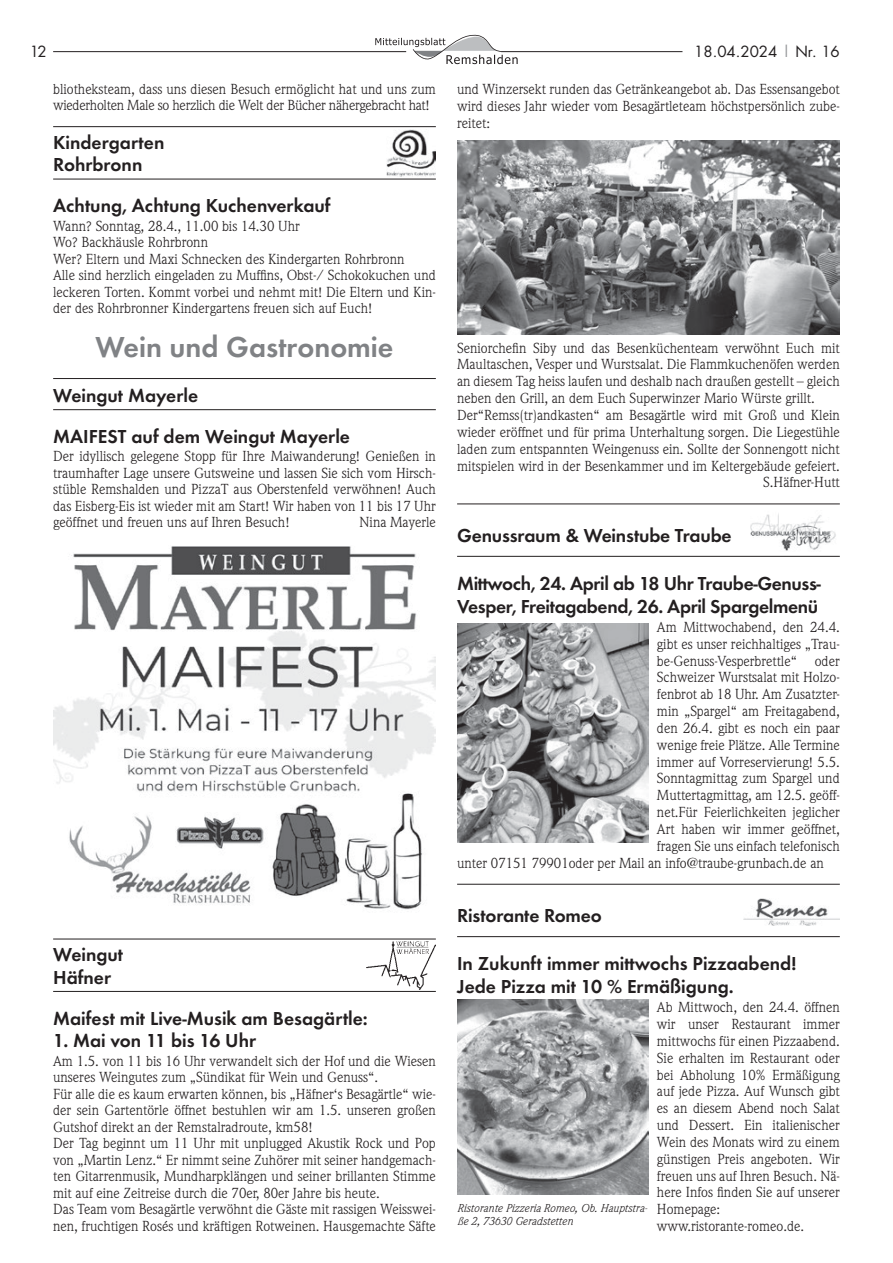
<style>
.page{position:relative;width:893px;height:1263px;background:#fff}
.page>*{position:absolute;margin:0;border:0;box-sizing:border-box;transform-origin:0 0}
.t1{font:600 30px "Futura T";color:#808285}
.t2{font:600 19.5px/22.5px "Futura T";color:#231f20}
.t3{font:600 19.5px/22.8px "Futura T";letter-spacing:-.02em;color:#231f20}
.t4{font:15px "Futura";color:#231f20}
.t5{font:14.25px/16.5px "Weidemann";color:#231f20}
.t6{font:14.25px/16.5px "Weidemann";letter-spacing:-.02em;color:#231f20}
.t7{font:italic 11.25px/12.8px "Weidemann";color:#231f20}
.s1{color:#949698}
</style>
<div class="page">
<hr style="left:53px;top:51px;width:353px;height:1px;background:#231f20">
<hr style="left:501px;top:51px;width:181px;height:1px;background:#231f20">
<svg style="left:375px;top:34px;width:143px;height:30px"></svg>
<hr style="left:53px;top:179px;width:383px;height:1px;background:#231f20">
<hr style="left:53px;top:126px;width:383px;height:1px;background:#231f20">
<img style="left:386px;top:130px;width:50px;height:46px">
<hr style="left:53px;top:409px;width:383px;height:1px;background:#231f20">
<hr style="left:53px;top:378px;width:383px;height:1px;background:#231f20">
<img style="left:53px;top:546px;width:383px;height:364px">
<hr style="left:53px;top:991px;width:383px;height:1px;background:#231f20">
<hr style="left:53px;top:939px;width:383px;height:1px;background:#231f20">
<img style="left:366px;top:942px;width:70px;height:47px">
<img style="left:457px;top:141px;width:383px;height:193px">
<img style="left:750px;top:513px;width:86px;height:38px">
<hr style="left:457px;top:556px;width:383px;height:1px;background:#231f20">
<hr style="left:457px;top:503px;width:383px;height:1px;background:#231f20">
<hr style="left:457px;top:936px;width:383px;height:1px;background:#231f20">
<hr style="left:457px;top:884px;width:383px;height:1px;background:#231f20">
<img style="left:743px;top:898px;width:97px;height:27px">
<img style="left:457px;top:624px;width:191px;height:219px">
<img style="left:457px;top:999px;width:191px;height:195px">
<p class="t4" style="left:30px;top:41px;width:19px">12</p>
<p class="t4" style="left:694px;top:41px;width:147px">18.04.2024 <span class="s1">|</span> Nr. 16</p>
<p class="t6" style="left:53px;top:81px;width:384px">bliotheksteam, dass uns diesen Besuch ermöglicht hat und uns zum wiederholten Male so herzlich die Welt der Bücher nähergebracht hat!</p>
<h2 class="t2" style="left:53px;top:131px;width:113px">Kindergarten<br>Rohrbronn</h2>
<h2 class="t2" style="left:53px;top:194px;width:279px">Achtung, Achtung Kuchenverkauf</h2>
<p class="t5" style="left:53px;top:218px;width:384px">Wann? Sonntag, 28.4., 11.00 bis 14.30 Uhr<br>Wo? Backhäusle Rohrbronn<br>Wer? Eltern und Maxi Schnecken des Kindergarten Rohrbronn<br>Alle sind herzlich eingeladen zu Muffins, Obst-/ Schokokuchen und leckeren Torten. Kommt vorbei und nehmt mit! Die Eltern und Kin&shy;der des Rohrbronner Kindergartens freuen sich auf Euch!</p>
<h1 class="t1" style="left:95px;top:329px;width:299px">Wein und Gastronomie</h1>
<h2 class="t2" style="left:53px;top:374px;width:298px;line-height:41.1px">Weingut Mayerle<br>MAIFEST auf dem Weingut Mayerle</h2>
<p class="t5" style="left:53px;top:448px;width:384px;text-align:justify">Der idyllisch gelegene Stopp für Ihre Maiwanderung! Genießen in traumhafter Lage unsere Gutsweine und lassen Sie sich vom Hirsch&shy;stüble Remshalden und PizzaT aus Oberstenfeld verwöhnen! Auch das Eisberg-Eis ist wieder mit am Start! Wir haben von 11 bis 17 Uhr geöffnet und freuen uns auf Ihren Besuch!</p>
<p class="t5" style="left:457px;top:80px;width:384px;text-align:justify">und Winzersekt runden das Getränkeangebot ab. Das Essensangebot wird dieses Jahr wieder vom Besagärtleteam höchstpersönlich zube&shy;reitet:</p>
<p class="t5" style="left:457px;top:339px;width:384px">Seniorchefin Siby und das Besenküchenteam verwöhnt Euch mit</p>
<p class="t5" style="left:457px;top:356px;width:384px">Maultaschen, Vesper und Wurstsalat. Die Flammkuchenöfen werden</p>
<p class="t5" style="left:457px;top:373px;width:384px">an diesem Tag heiss laufen und deshalb nach draußen gestellt – gleich</p>
<p class="t5" style="left:457px;top:390px;width:359px">neben den Grill, an dem Euch Superwinzer Mario Würste grillt.</p>
<p class="t5" style="left:457px;top:407px;width:384px">Der“Remss(tr)andkasten“ am Besagärtle wird mit Groß und Klein</p>
<p class="t5" style="left:457px;top:424px;width:384px">wieder eröffnet und für prima Unterhaltung sorgen. Die Liegestühle</p>
<p class="t5" style="left:457px;top:440px;width:384px">laden zum entspannten Weingenuss ein. Sollte der Sonnengott nicht</p>
<p class="t5" style="left:457px;top:457px;width:384px">mitspielen wird in der Besenkammer und im Keltergebäude gefeiert.</p>
<p class="t5" style="left:763px;top:474px;width:78px">S.Häfner-Hutt</p>
<h2 class="t2" style="left:457px;top:524px;width:276px">Genussraum &amp; Weinstube Traube</h2>
<h2 class="t3" style="left:457px;top:572px;width:365px">Mittwoch, 24. April ab 18 Uhr Traube-Genuss-<br>Vesper, Freitagabend, 26. April Spargelmenü</h2>
<p class="t5" style="left:657px;top:619px;width:184px">Am Mittwochabend, den 24.4.</p>
<p class="t5" style="left:657px;top:635px;width:184px">gibt es unser reichhaltiges „Trau-</p>
<p class="t5" style="left:657px;top:652px;width:184px">be-Genuss-Vesperbrettle“ oder</p>
<p class="t5" style="left:657px;top:669px;width:184px">Schweizer Wurstsalat mit Holzo-</p>
<p class="t5" style="left:657px;top:686px;width:184px">fenbrot ab 18 Uhr. Am Zusatzter-</p>
<p class="t5" style="left:657px;top:703px;width:184px">min „Spargel“ am Freitagabend,</p>
<p class="t5" style="left:657px;top:720px;width:184px">den 26.4. gibt es noch ein paar</p>
<p class="t5" style="left:657px;top:736px;width:184px">wenige freie Plätze. Alle Termine</p>
<p class="t5" style="left:657px;top:753px;width:184px">immer auf Vorreservierung! 5.5.</p>
<p class="t5" style="left:657px;top:770px;width:184px">Sonntagmittag zum Spargel und</p>
<p class="t5" style="left:657px;top:787px;width:184px">Muttertagmittag, am 12.5. geöff-</p>
<p class="t5" style="left:657px;top:804px;width:184px">net.Für Feierlichkeiten jeglicher</p>
<p class="t5" style="left:657px;top:821px;width:184px">Art haben wir immer geöffnet,</p>
<p class="t5" style="left:657px;top:838px;width:184px">fragen Sie uns einfach telefonisch</p>
<p class="t5" style="left:457px;top:854px;width:368px">unter 07151 79901oder per Mail an info@traube-grunbach.de an</p>
<h2 class="t2" style="left:457px;top:904px;width:146px">Ristorante Romeo</h2>
<h2 class="t2" style="left:457px;top:952px;width:341px">In Zukunft immer mittwochs Pizzaabend!<br>Jede Pizza mit 10 % Ermäßigung.</h2>
<p class="t5" style="left:657px;top:999px;width:184px">Ab Mittwoch, den 24.4. öffnen wir unser Restaurant immer mittwochs für einen Pizzaabend.<br>Sie erhalten im Restaurant oder bei Abholung 10% Ermäßigung auf jede Pizza. Auf Wunsch gibt es an diesem Abend noch Salat und Dessert. Ein italienischer<br>Wein des Monats wird zu einem günstigen Preis angeboten. Wir freuen uns auf Ihren Besuch. Nä&shy;here Infos finden Sie auf unserer<br>Homepage: www.ristorante-romeo.de.</p>
<p class="t5" style="left:360px;top:514px;width:78px">Nina Mayerle</p>
<h2 class="t2" style="left:53px;top:943px;width:72px">Weingut<br>Häfner</h2>
<h2 class="t2" style="left:53px;top:1007px;width:316px">Maifest mit Live-Musik am Besagärtle:</h2>
<h2 class="t2" style="left:53px;top:1029px;width:204px">1. Mai von 11 bis 16 Uhr</h2>
<p class="t5" style="left:53px;top:1052px;width:384px">Am 1.5. von 11 bis 16 Uhr verwandelt sich der Hof und die Wiesen unseres Weingutes zum „Sündikat für Wein und Genuss“.<br>Für alle die es kaum erwarten können, bis „Häfner‘s Besagärtle“ wie&shy;der sein Gartentörle öffnet bestuhlen wir am 1.5. unseren großen Gutshof direkt an der Remstalradroute, km58!<br>Der Tag beginnt um 11 Uhr mit unplugged Akustik Rock und Pop von „Martin Lenz.“ Er nimmt seine Zuhörer mit seiner handgemach&shy;ten Gitarrenmusik, Mundharpklängen und seiner brillanten Stimme mit auf eine Zeitreise durch die 70er, 80er Jahre bis heute.<br>Das Team vom Besagärtle verwöhnt die Gäste mit rassigen Weisswei&shy;nen, fruchtigen Rosés und kräftigen Rotweinen. Hausgemachte Säfte</p>
<p class="t7" style="left:457px;top:1202px;width:192px">Ristorante Pizzeria Romeo, Ob. Hauptstra&shy;ße 2, 73630 Geradstetten</p>
</div>
